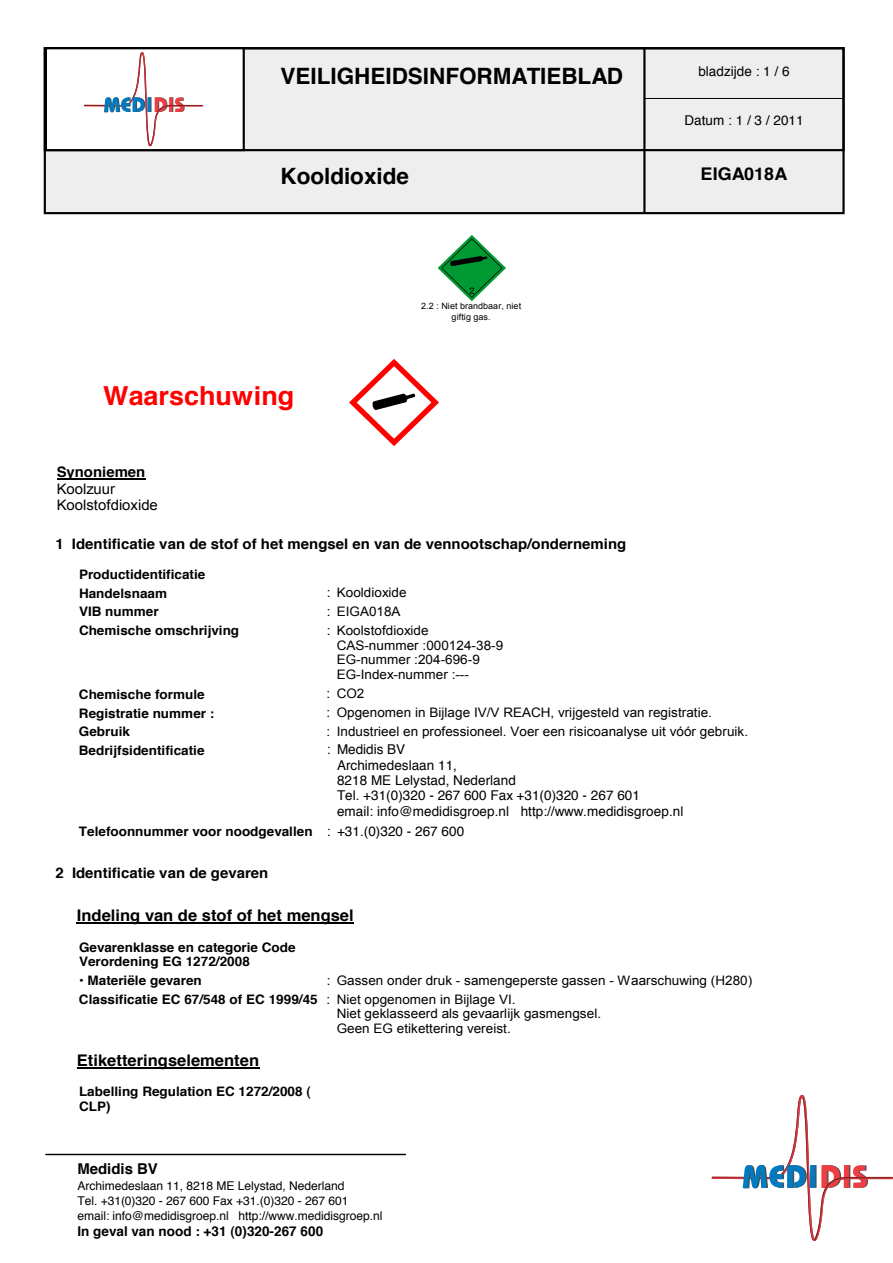
<style>
.page{position:relative;width:893px;height:1263px;background:#fff}
.page>*{position:absolute;margin:0;border:0;box-sizing:border-box;transform-origin:0 0}
.t1{font:700 26.25px "Helvetica";color:#f00}
.t2{font:700 22.5px "Helvetica";color:#000}
.t3{font:700 17.4px "Helvetica";color:#000}
.t4{font:700 16.05px "Helvetica";color:#000}
.t5{font:700 15px "Helvetica";color:#000}
.t6{font:700 14.55px "Helvetica";color:#000}
.t7{font:14.55px/16.4px "Arial";color:#000}
.t8{font:13.5px/15.3px "Helvetica";letter-spacing:.005em;color:#000}
.t9{font:700 13.5px "Helvetica";letter-spacing:.005em;color:#000}
.t10{font:13.05px/14.9px "Arial";letter-spacing:.005em;color:#000}
.t11{font:700 13.05px/14.9px "Helvetica";color:#000}
.t12{font:12px/15.3px "Helvetica";letter-spacing:-.005em;color:#000}
.t13{font:8.7px/11.4px "Arial";letter-spacing:.005em;color:#000;text-align:center}
.s1{font-family:"Arial";font-weight:400}
</style>
<div class="page">
<svg style="left:438px;top:235px;width:68px;height:66px"></svg>
<svg style="left:349px;top:359px;width:90px;height:87px"></svg>
<hr style="left:57px;top:478px;width:88px;height:2px;background:#000">
<hr style="left:77px;top:922px;width:277px;height:2px;background:#000">
<hr style="left:77px;top:1067px;width:182px;height:2px;background:#000">
<div style="left:45px;top:48px;width:799px;height:165px;background:#eee"></div>
<div style="left:44px;top:47px;width:801px;height:167px;border:2px solid #000"></div>
<hr style="left:644px;top:98px;width:199px;height:1px;background:#000">
<hr style="left:643px;top:48px;width:2px;height:164px;background:#000">
<div style="left:44px;top:47px;width:801px;height:104px;border:2px solid #000"></div>
<div style="left:46px;top:48px;width:198px;height:102px;background:#fff"></div>
<div style="left:45px;top:47px;width:200px;height:104px;border:2px solid #000"></div>
<hr style="left:46px;top:1154px;width:359px;height:1px;background:#000">
<svg style="left:84px;top:52px;width:119px;height:94px"></svg>
<svg style="left:147px;top:97px;width:4px;height:15px"></svg>
<svg style="left:712px;top:1095px;width:180px;height:146px"></svg>
<div style="left:810px;top:1165px;width:5px;height:23px;background:#007ac1"></div>
<h2 class="t2" style="left:280px;top:58px;width:344px">VEILIGHEIDSINFORMATIEBLAD</h2>
<p class="t8" style="left:698px;top:64px;width:93px">bladzijde : 1 / 6</p>
<p class="t8" style="left:684px;top:113px;width:121px">Datum : 1 / 3 / 2011</p>
<h2 class="t2" style="left:280px;top:158px;width:130px">Kooldioxide</h2>
<h3 class="t3" style="left:701px;top:160px;width:88px">EIGA018A</h3>
<h1 class="t1" style="left:103px;top:375px;width:193px">Waarschuwing</h1>
<p class="t13" style="left:421px;top:300px;width:101px">2.2 : Niet brandbaar, niet giftig gas.</p>
<p class="t6" style="left:57px;top:460px;width:90px">Synoniemen</p>
<p class="t7" style="left:57px;top:481px;width:103px">Koolzuur<br>Koolstofdioxide</p>
<p class="t6" style="left:55px;top:532px;width:572px">1 Identificatie van de stof of het mengsel en van de vennootschap/onderneming</p>
<p class="t11" style="left:79px;top:565px;width:128px;line-height:18.9px">Productidentificatie<br>Handelsnaam</p>
<p class="t10" style="left:327px;top:585px;width:81px">: Kooldioxide</p>
<p class="t11" style="left:79px;top:604px;width:81px">VIB nummer</p>
<p class="t10" style="left:327px;top:604px;width:75px">: EIGA018A</p>
<p class="t11" style="left:79px;top:623px;width:162px">Chemische omschrijving</p>
<p class="t10" style="left:337px;top:623px;width:168px;text-indent:-10px">: Koolstofdioxide<br>CAS-nummer :000124-38-9<br>EG-nummer :204-696-9<br>EG-Index-nummer :---</p>
<p class="t11" style="left:79px;top:687px;width:127px">Chemische formule</p>
<p class="t10" style="left:327px;top:686px;width:39px">: CO2</p>
<p class="t11" style="left:79px;top:706px;width:137px">Registratie nummer :</p>
<p class="t10" style="left:327px;top:705px;width:387px">: Opgenomen in Bijlage IV/V REACH, vrijgesteld van registratie.</p>
<p class="t11" style="left:79px;top:724px;width:53px">Gebruik</p>
<p class="t10" style="left:327px;top:724px;width:423px">: Industrieel en professioneel. Voer een risicoanalyse uit vóór gebruik.</p>
<p class="t11" style="left:79px;top:743px;width:127px">Bedrijfsidentificatie</p>
<p class="t8" style="left:337px;top:742px;width:348px;text-indent:-10px">: Medidis BV<br>Archimedeslaan 11,<br>8218 ME Lelystad, Nederland<br>Tel. +31(0)320 - 267 600 Fax +31(0)320 - 267 601<br>email: info@medidisgroep.nl http://www.medidisgroep.nl</p>
<p class="t8" style="left:327px;top:824px;width:139px">: +31.(0)320 - 267 600</p>
<p class="t11" style="left:79px;top:824px;width:235px">Telefoonnummer voor noodgevallen</p>
<p class="t6" style="left:55px;top:861px;width:214px">2 Identificatie van de gevaren</p>
<p class="t4" style="left:77px;top:902px;width:278px">Indeling van de stof of het mengsel</p>
<p class="t11" style="left:79px;top:940px;width:218px">Gevarenklasse en categorie Code<br>Verordening EG 1272/2008</p>
<p class="t11" style="left:79px;top:973px;width:124px">• Materiële gevaren</p>
<p class="t10" style="left:327px;top:973px;width:427px">: Gassen onder druk - samengeperste gassen - Waarschuwing (H280)</p>
<p class="t11" style="left:79px;top:992px;width:438px">Classificatie EC 67/548 of EC 1999/45 <span class="s1">: Niet opgenomen in Bijlage VI.</span></p>
<p class="t10" style="left:337px;top:1006px;width:266px">Niet geklasseerd als gevaarlijk gasmengsel.<br>Geen EG etikettering vereist.</p>
<p class="t4" style="left:77px;top:1047px;width:184px">Etiketteringselementen</p>
<p class="t11" style="left:79px;top:1084px;width:233px">Labelling Regulation EC 1272/2008 (<br>CLP)</p>
<p class="t5" style="left:77px;top:1157px;width:82px">Medidis BV</p>
<p class="t12" style="left:77px;top:1178px;width:306px">Archimedeslaan 11, 8218 ME Lelystad, Nederland<br>Tel. +31(0)320 - 267 600 Fax +31.(0)320 - 267 601 email: info@medidisgroep.nl http://www.medidisgroep.nl</p>
<p class="t9" style="left:77px;top:1221px;width:247px">In geval van nood : +31 (0)320-267 600</p>
</div>
